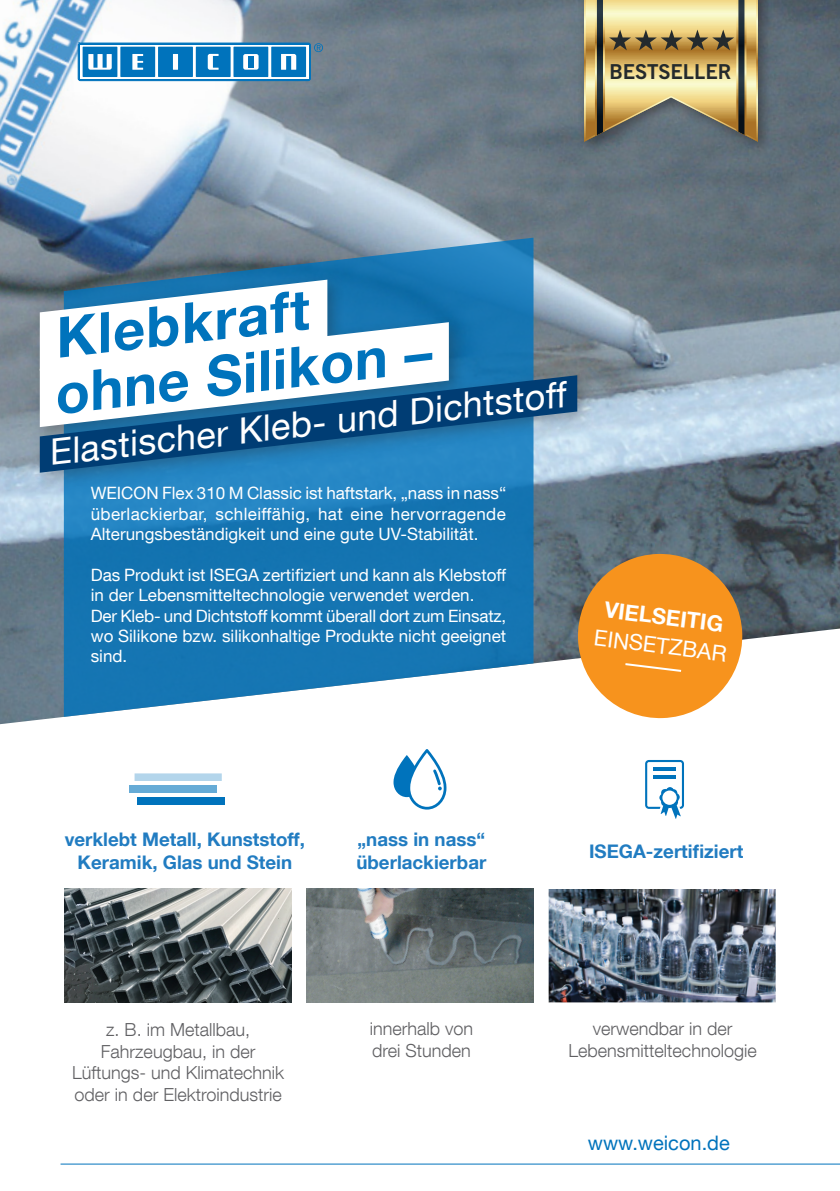
<style>
.page{position:relative;width:840px;height:1191px;background:#fff}
.page>*{position:absolute;margin:0;border:0;box-sizing:border-box;transform-origin:0 0}
.t1{font:700 56px/56.6px "Helvetica Neue LT Com";color:#0073bc}
.t2{font:36px "Helvetica Neue LT Com";color:#fff}
.t3{font:700 22px "Helvetica Neue LT Com";color:#fff}
.t4{font:22px "Helvetica Neue LT Com";color:#fff}
.t5{font:700 20.4px "News Gothic BT";color:#242a2d}
.t6{font:20px "Helvetica Neue LT Com";color:#0073bc}
.t7{font:700 18.8px/22.4px "Helvetica Neue LT Com";color:#217cc1;text-align:center}
.t8{font:300 18px/21.6px "Helvetica Neue LT Com";color:#606063;text-align:center}
.t9{font:17px/20.4px "Helvetica Neue LT Com";color:#fff;text-align:justify}
</style>
<div class="page">
<img style="left:0;top:0;width:839px;height:724px">
<svg style="left:64px;top:238px;width:469px;height:479px;background:#3386bb"></svg>
<svg style="left:78px;top:42px;width:245px;height:39px"></svg>
<div style="left:248px;top:56px;width:5px;height:12px;background:#0073bc"></div>
<div style="left:31px;top:272px;width:564px;height:218px;background:#231f20;opacity:.3"></div>
<svg style="left:0;top:244px;width:385px;height:42px;background:#4d728d"></svg>
<svg style="left:0;top:286px;width:506px;height:177px"></svg>
<svg style="left:4px;top:353px;width:608px;height:142px"></svg>
<hr style="left:60px;top:1163px;width:779px;height:1px;background:#0073bc">
<img style="left:548px;top:889px;width:227px;height:113px">
<img style="left:64px;top:889px;width:227px;height:113px">
<img style="left:306px;top:889px;width:227px;height:113px">
<div style="left:129px;top:785px;width:87px;height:8px;background:#66abd6"></div>
<div style="left:137px;top:797px;width:87px;height:7px;background:#0073bc"></div>
<svg style="left:576px;top:552px;width:167px;height:167px;background:#e39a42"></svg>
<svg style="left:645px;top:760px;width:38px;height:59px"></svg>
<hr style="left:652px;top:767px;width:23px;height:3px;background:#0073bc">
<hr style="left:652px;top:775px;width:23px;height:3px;background:#0073bc">
<svg style="left:393px;top:749px;width:53px;height:60px"></svg>
<div style="left:576px;top:0;width:196px;height:156px;background:#231f20;opacity:.5"></div>
<svg style="left:583px;top:0;width:174px;height:142px;background:#b6a777"></svg>
<p class="t5" style="left:609px;top:59px;width:123px">BESTSELLER</p>
<h1 class="t1" style="left:43px;top:310px;width:380px;rotate:-7deg">Klebkraft ohne Silikon –</h1>
<h2 class="t2" style="left:46px;top:433px;width:521px;rotate:-7deg">Elastischer Kleb- und Dichtstoff</h2>
<p class="t9" style="left:91px;top:482px;width:417px">WEICON Flex 310 M Classic ist haftstark, „nass in nass“ überlackierbar, schleiffähig, hat eine hervorragende Alterungsbeständigkeit und eine gute UV-Stabilität.</p>
<p class="t9" style="left:91px;top:564px;width:417px;text-align:left">Das Produkt ist ISEGA zertifiziert und kann als Klebstoff in der Lebensmitteltechnologie verwendet werden.<br>Der Kleb- und Dichtstoff kommt überall dort zum Einsatz, wo Silikone bzw. silikonhaltige Produkte nicht geeignet sind.</p>
<p class="t3" style="left:606px;top:595px;width:121px;rotate:7deg">VIELSEITIG</p>
<p class="t4" style="left:595px;top:624px;width:135px;rotate:7deg">EINSETZBAR</p>
<p class="t7" style="left:65px;top:828px;width:241px">verklebt Metall, Kunststoff,<br>Keramik, Glas und Stein</p>
<p class="t7" style="left:588px;top:839px;width:156px">ISEGA-zertifiziert</p>
<p class="t7" style="left:356px;top:828px;width:131px;text-align:left">„nass in nass“ überlackierbar</p>
<p class="t8" style="left:72px;top:1018px;width:213px">z. B. im Metallbau,<br>Fahrzeugbau, in der<br>Lüftungs- und Klimatechnik oder in der Elektroindustrie</p>
<p class="t8" style="left:369px;top:1017px;width:105px;text-align:left">innerhalb von drei Stunden</p>
<p class="t8" style="left:568px;top:1017px;width:190px">verwendbar in der<br>Lebensmitteltechnologie</p>
<p class="t6" style="left:587px;top:1130px;width:143px">www.weicon.de</p>
</div>
